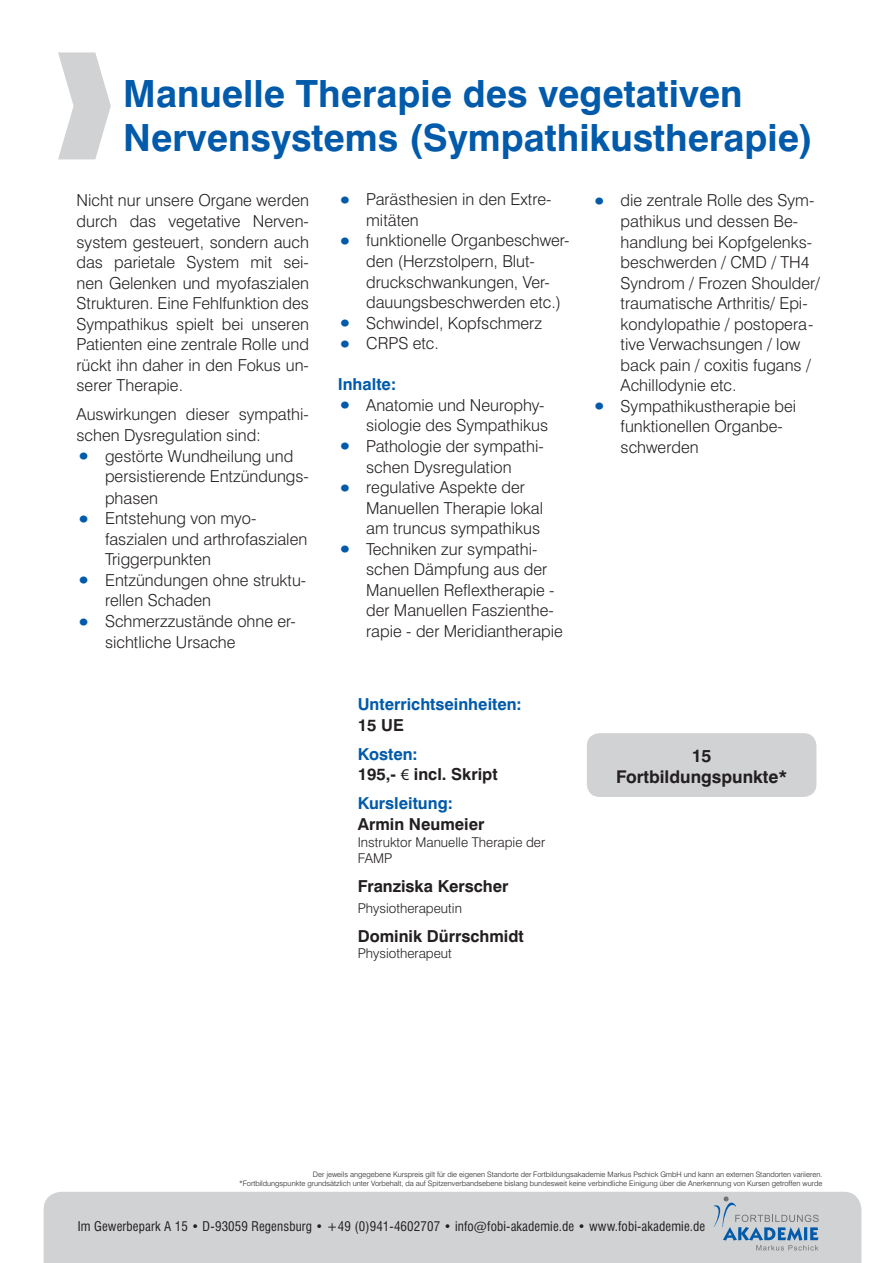
<style>
.page{position:relative;width:893px;height:1263px;background:#fff}
.page>*{position:absolute;margin:0;border:0;box-sizing:border-box;transform-origin:0 0}
.t1{font:700 37.5px/43.5px "Swiss 721 BT";color:#015aaa}
.t2{font:700 17.55px "Swiss 721 BT";color:#231f20}
.t3{font:300 16.5px/20.5px "Swiss 721 BT";color:#231f20}
.t4{font:700 16.5px/20.5px "Swiss 721 BT";color:#231f20}
.t5{font:700 16.5px "Swiss 721 BT";color:#015aaa}
.t6{font:300 13.5px/16.5px "Swiss 721 BT";color:#231f20}
.t7{font:condensed 13.05px "Swiss 721 BT";letter-spacing:.01em;color:#231f20}
.t8{font:300 7.5px/9px "Swiss 721 BT";color:#231f20;text-align:right}
.s1{font-family:"Mix";font-weight:400;font-size:34.5px;color:#015aaa}
.s2{color:#015aaa}
.s3{font-family:"Myriad Pro";font-weight:400}
</style>
<div class="page">
<div style="left:44px;top:1192px;width:817px;height:71px;background:#d1d2d4"></div>
<svg style="left:714px;top:1196px;width:105px;height:54px"></svg>
<div style="left:587px;top:733px;width:229px;height:64px;background:#d1d2d4;border-radius:13px"></div>
<p class="t1" style="left:123px;top:72px;width:691px">Manuelle Therapie des vegetativen<br>Nervensystems (Sympathikustherapie)</p>
<p class="t3" style="left:77px;top:190px;width:234px;text-align:justify">Nicht nur unsere Organe werden durch das vegetative Nerven&shy;system gesteuert, sondern auch das parietale System mit sei&shy;nen Gelenken und myofaszialen Strukturen. Eine Fehlfunktion des Sympathikus spielt bei unseren Patienten eine zentrale Rolle und rückt ihn daher in den Fokus un&shy;serer Therapie.</p>
<p class="t3" style="left:77px;top:404px;width:234px">Auswirkungen dieser sympathi&shy;schen Dysregulation sind:</p>
<p class="t3" style="left:77px;top:445px;width:218px"><span class="s1">•</span> gestörte Wundheilung und</p>
<p class="t3" style="left:105px;top:466px;width:205px">persistierende Entzündungs-</p>
<p class="t3" style="left:105px;top:487px;width:55px">phasen</p>
<p class="t3" style="left:77px;top:508px;width:182px"><span class="s1">•</span> Entstehung von myo-</p>
<p class="t3" style="left:105px;top:528px;width:204px">faszialen und arthrofaszialen</p>
<p class="t3" style="left:105px;top:549px;width:108px">Triggerpunkten</p>
<p class="t3" style="left:77px;top:570px;width:231px"><span class="s1">•</span> Entzündungen ohne struktu-</p>
<p class="t3" style="left:105px;top:590px;width:108px">rellen Schaden</p>
<p class="t3" style="left:77px;top:611px;width:221px"><span class="s1">•</span> Schmerzzustände ohne er-</p>
<p class="t3" style="left:105px;top:631px;width:132px">sichtliche Ursache</p>
<p class="t3" style="left:338px;top:189px;width:215px"><span class="s1">•</span> Parästhesien in den Extre-</p>
<p class="t3" style="left:366px;top:210px;width:54px">mitäten</p>
<p class="t3" style="left:338px;top:230px;width:233px"><span class="s1">•</span> funktionelle Organbeschwer-</p>
<p class="t3" style="left:366px;top:251px;width:170px">den (Herzstolpern, Blut-</p>
<p class="t3" style="left:366px;top:271px;width:185px">druckschwankungen, Ver-</p>
<p class="t3" style="left:366px;top:292px;width:196px">dauungsbeschwerden etc.)</p>
<p class="t3" style="left:338px;top:312px;width:206px"><span class="s1">•</span> Schwindel, Kopfschmerz</p>
<p class="t3" style="left:338px;top:333px;width:103px"><span class="s1">•</span> CRPS etc.</p>
<p class="t5" style="left:338px;top:374px;width:60px">Inhalte:</p>
<p class="t3" style="left:338px;top:395px;width:208px"><span class="s1">•</span> Anatomie und Neurophy-</p>
<p class="t3" style="left:366px;top:415px;width:183px">siologie des Sympathikus</p>
<p class="t3" style="left:338px;top:436px;width:208px"><span class="s1">•</span> Pathologie der sympathi-</p>
<p class="t3" style="left:366px;top:456px;width:147px">schen Dysregulation</p>
<p class="t3" style="left:338px;top:477px;width:189px"><span class="s1">•</span> regulative Aspekte der</p>
<p class="t3" style="left:366px;top:497px;width:178px">Manuellen Therapie lokal am truncus sympathikus</p>
<p class="t3" style="left:338px;top:538px;width:201px"><span class="s1">•</span> Techniken zur sympathi-</p>
<p class="t3" style="left:366px;top:559px;width:183px">schen Dämpfung aus der</p>
<p class="t3" style="left:366px;top:579px;width:190px">Manuellen Reflextherapie -</p>
<p class="t3" style="left:366px;top:600px;width:189px">der Manuellen Faszienthe-</p>
<p class="t3" style="left:366px;top:621px;width:198px">rapie - der Meridiantherapie</p>
<p class="t3" style="left:592px;top:190px;width:224px"><span class="s1">•</span> die zentrale Rolle des Sym-</p>
<p class="t3" style="left:621px;top:211px;width:179px">pathikus und dessen Be-</p>
<p class="t3" style="left:621px;top:231px;width:193px">handlung bei Kopfgelenks-</p>
<p class="t3" style="left:621px;top:252px;width:201px">beschwerden / CMD / TH4<br>Syndrom / Frozen Shoulder/ traumatische Arthritis/ Epi-</p>
<p class="t3" style="left:621px;top:313px;width:194px">kondylopathie / postopera-</p>
<p class="t3" style="left:621px;top:334px;width:181px">tive Verwachsungen / low</p>
<p class="t3" style="left:621px;top:354px;width:192px">back pain / coxitis fugans /</p>
<p class="t3" style="left:621px;top:375px;width:117px">Achillodynie etc.</p>
<p class="t3" style="left:592px;top:396px;width:205px"><span class="s1">•</span> Sympathikustherapie bei</p>
<p class="t3" style="left:621px;top:416px;width:164px">funktionellen Organbe-</p>
<p class="t3" style="left:621px;top:437px;width:79px">schwerden</p>
<p class="t5" style="left:358px;top:694px;width:165px">Unterrichtseinheiten:</p>
<p class="t4" style="left:358px;top:714px;width:48px">15 UE</p>
<p class="t4" style="left:358px;top:743px;width:141px"><span class="s2">Kosten:<br></span>195,- <span class="s3">€</span> incl. Skript</p>
<p class="t4" style="left:358px;top:793px;width:128px"><span class="s2">Kursleitung:<br></span>Armin Neumeier</p>
<p class="t6" style="left:358px;top:833px;width:189px">Instruktor Manuelle Therapie der<br>FAMP</p>
<p class="t4" style="left:358px;top:876px;width:152px">Franziska Kerscher</p>
<p class="t6" style="left:358px;top:899px;width:106px">Physiotherapeutin</p>
<p class="t4" style="left:358px;top:925px;width:168px">Dominik Dürrschmidt</p>
<p class="t6" style="left:358px;top:945px;width:96px">Physiotherapeut</p>
<p class="t2" style="left:692px;top:745px;width:21px">15</p>
<p class="t2" style="left:616px;top:766px;width:173px">Fortbildungspunkte*</p>
<p class="t8" style="left:239px;top:1169px;width:585px">Der jeweils angegebene Kurspreis gilt für die eigenen Standorte der Fortbildungsakademie Markus Pschick GmbH und kann an externen Standorten variieren.<br>*Fortbildungspunkte grundsätzlich unter Vorbehalt, da auf Spitzenverbandsebene bislang bundesweit keine verbindliche Einigung über die Anerkennung von Kursen getroffen wurde</p>
<p class="t7" style="left:78px;top:1218px;width:629px">Im Gewerbepark A 15 • D-93059 Regensburg • +49 (0)941-4602707 • info@fobi-akademie.de • www.fobi-akademie.de</p>
</div>
